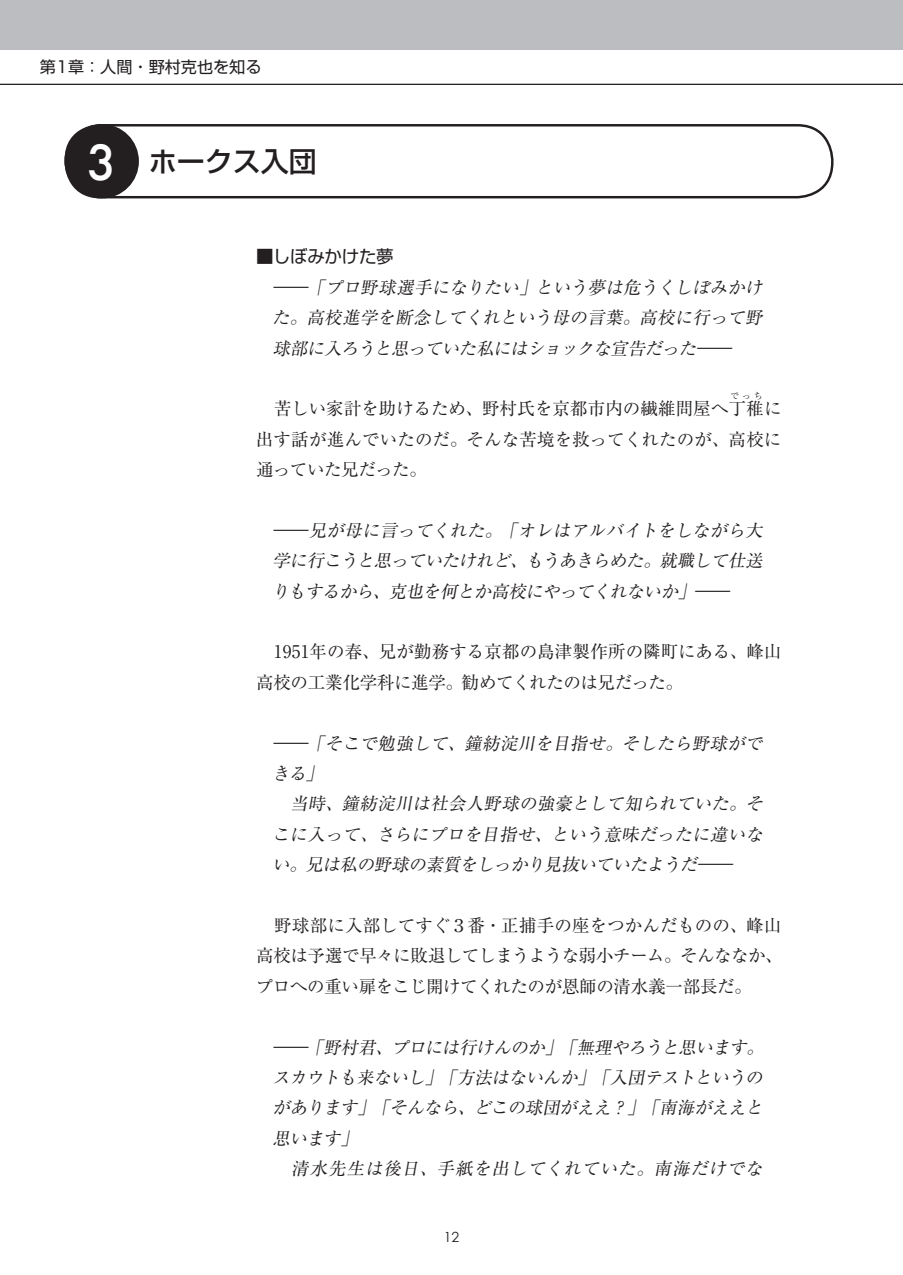
<style>
.page{position:relative;width:903px;height:1275px;background:#fff}
.page>*{position:absolute;margin:0;border:0;box-sizing:border-box;transform-origin:0 0}
.t1{font:500 28px "Shin Go Pro";color:#231f20}
.t2{font:italic 17.5px/30.4px "Ryumin Pro";color:#231f20;text-align:justify;scale:2 1}
.t3{font:17.5px/30.4px "Ryumin Pro";letter-spacing:-.01em;color:#231f20}
.t4{font:17.5px "Shin Go Pro";letter-spacing:-.015em;color:#231f20}
.t5{font:16.1px "Shin Go Pro";color:#231f20}
.t6{font:14px "Century Gothic";color:#231f20}
.t7{font:8.75px "Ryumin Pro";color:#231f20}
.s1{font-family:"Futura";font-size:47.07px;color:#fff}
</style>
<div class="page">
<div style="left:0;top:0;width:903px;height:50px;background:#bcbdc0"></div>
<hr style="left:0;top:84px;width:903px;height:1px;background:#231f20">
<div style="left:64px;top:124px;width:769px;height:74px;border:2px solid #231f20;border-radius:35px"></div>
<div style="left:66px;top:125px;width:72px;height:72px;background:#231f20;border-radius:50%"></div>
<div style="left:64px;top:124px;width:75px;height:74px;border:2px solid #231f20;border-radius:50%"></div>
<p class="t5" style="left:40px;top:54px;width:223px">第1章：人間・野村克也を知る</p>
<h1 class="t1" style="left:87px;top:138px;width:231px"><span class="s1">3</span> ホークス入団</h1>
<p class="t4" style="left:256px;top:242px;width:139px">■しぼみかけた夢</p>
<p class="t2" style="left:272px;top:271px;width:249px">―「プロ野球選手になりたい」という夢は危うくしぼみかけた。高校進学を断念してくれという母の言葉。高校に行って野球部に入ろうと思っていた私にはショックな宣告だった―</p>
<p class="t7" style="left:730px;top:389px;width:34px">でっち</p>
<p class="t3" style="left:256px;top:423px;width:527px">出す話が進んでいたのだ。そんな苦境を救ってくれたのが、高校に通っていた兄だった。</p>
<p class="t3" style="left:256px;top:392px;width:527px">　苦しい家計を助けるため、野村氏を京都市内の繊維問屋へ丁稚に</p>
<p class="t2" style="left:272px;top:514px;width:249px">―兄が母に言ってくれた。「オレはアルバイトをしながら大学に行こうと思っていたけれど、もうあきらめた。就職して仕送りもするから、克也を何とか高校にやってくれないか」―</p>
<p class="t3" style="left:256px;top:635px;width:527px">　1951年の春、兄が勤務する京都の島津製作所の隣町にある、峰山高校の工業化学科に進学。勧めてくれたのは兄だった。</p>
<p class="t2" style="left:272px;top:727px;width:249px;text-align:left">―「そこで勉強して、鐘紡淀川を目指せ。そしたら野球ができる」<br>　当時、鐘紡淀川は社会人野球の強豪として知られていた。そこに入って、さらにプロを目指せ、という意味だったに違いない。兄は私の野球の素質をしっかり見抜いていたようだ―</p>
<p class="t3" style="left:256px;top:909px;width:528px;text-align:justify">　野球部に入部してすぐ３番・正捕手の座をつかんだものの、峰山高校は予選で早々に敗退してしまうような弱小チーム。そんななか、プロへの重い扉をこじ開けてくれたのが恩師の清水義一部長だ。</p>
<p class="t2" style="left:272px;top:1030px;width:250px;text-align:left">―「野村君、プロには行けんのか」「無理やろうと思います。スカウトも来ないし」「方法はないんか」「入団テストというのがあります」「そんなら、どこの球団がええ？」「南海がええと思います」<br>　清水先生は後日、手紙を出してくれていた。南海だけでな</p>
<p class="t6" style="left:444px;top:1229px;width:17px">12</p>
</div>
